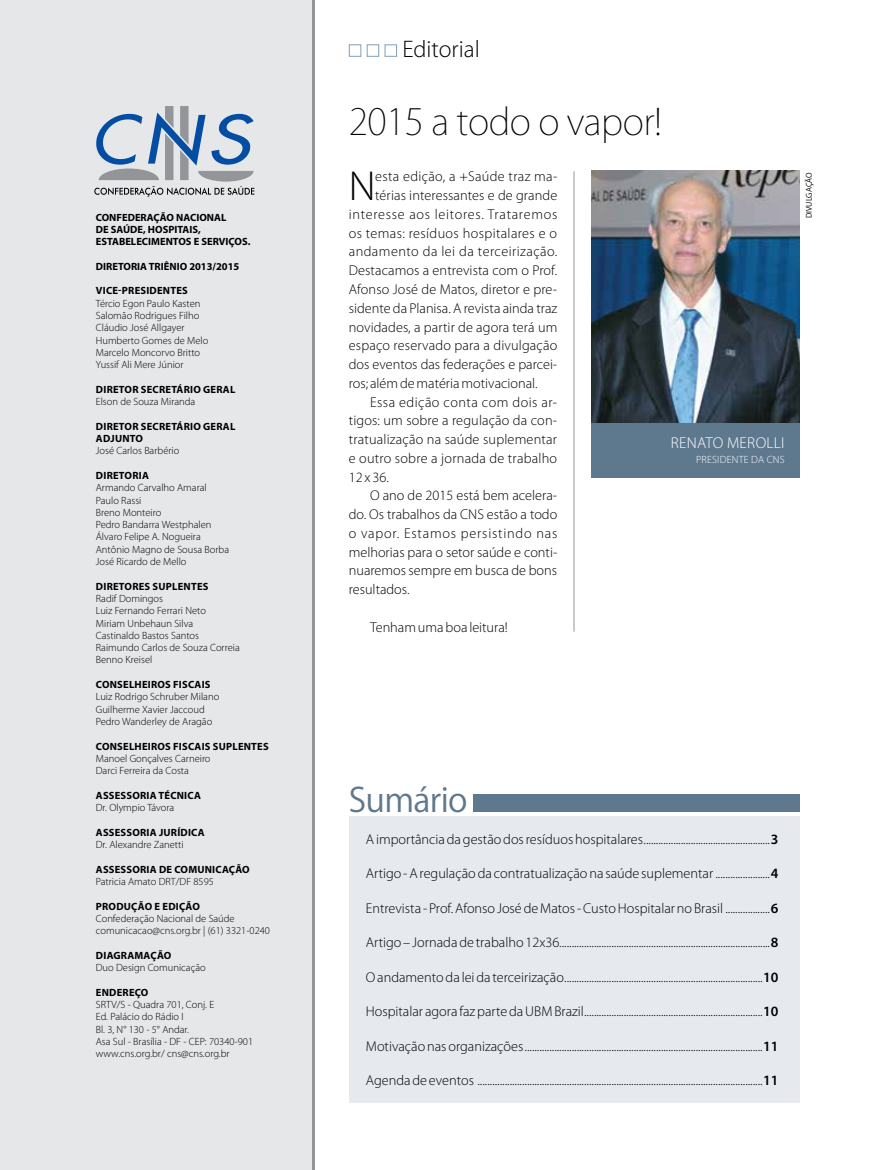
<style>
.page{position:relative;width:872px;height:1170px;background:#fff}
.page>*{position:absolute;margin:0;border:0;box-sizing:border-box;transform-origin:0 0}
.t1{font:300 42px "Myriad Pro";color:#000}
.t2{font:200 36px "Koz Go Pro";letter-spacing:-.015em;color:#000}
.t3{font:33px "Koz Go Pro";letter-spacing:-.02em;color:#5e788e}
.t4{font:300 24px "Myriad Pro";color:#000}
.t5{font:300 15.75px "Myriad Pro";letter-spacing:.02em;color:#fff}
.t6{font:300 14.25px "Myriad Pro";color:#000}
.t7{font:300 14.25px "Myriad Pro";letter-spacing:.025em;color:#000}
.t8{font:300 14.25px "Myriad Pro";letter-spacing:.03em;color:#000}
.t9{font:300 14.25px "Myriad Pro";letter-spacing:.05em;color:#000}
.t10{font:300 14.25px "Myriad Pro";letter-spacing:.055em;color:#000}
.t11{font:300 10.5px/12.3px "Myriad Pro";color:#000}
.t12{font:700 10.5px/12.3px "Myriad Pro";color:#000}
.t13{font:300 10.5px "Myriad Pro";color:#fff}
.t14{font:7.5px "Koz Go Pro";color:#000}
.s1{font-weight:600}
</style>
<div class="page">
<div style="left:305px;top:0;width:10px;height:1169px;background:#939598"></div>
<div style="left:0;top:0;width:312px;height:1169px;background:#e6e7e8"></div>
<hr style="left:574px;top:171px;width:1px;height:460px;background:#939598">
<img style="left:591px;top:171px;width:208px;height:252px">
<div style="left:591px;top:423px;width:208px;height:54px;background:#5e788e"></div>
<div style="left:349px;top:44px;width:12px;height:13px;border:1px solid #89a6be"></div>
<div style="left:367px;top:44px;width:12px;height:13px;border:1px solid #89a6be"></div>
<div style="left:384px;top:44px;width:13px;height:13px;border:1px solid #89a6be"></div>
<svg style="left:94px;top:106px;width:160px;height:91px"></svg>
<div style="left:349px;top:815px;width:450px;height:287px;background:#e6eaef"></div>
<div style="left:473px;top:794px;width:326px;height:18px;background:#5e788e"></div>
<p class="t12" style="left:96px;top:210px;width:156px">CONFEDERAÇÃO NACIONAL<br>DE SAÚDE, HOSPITAIS,<br>ESTABELECIMENTOS E SERVIÇOS.</p>
<p class="t12" style="left:96px;top:260px;width:145px">DIRETORIA TRIÊNIO 2013/2015</p>
<p class="t12" style="left:96px;top:284px;width:40px">VICE-PRESIDENTES</p>
<p class="t11" style="left:96px;top:297px;width:114px">Tércio Egon Paulo Kasten<br>Salomão Rodrigues Filho<br>Cláudio José Allgayer<br>Humberto Gomes de Melo<br>Marcelo Moncorvo Britto<br>Yussif Ali Mere Júnior</p>
<p class="t12" style="left:96px;top:383px;width:15px">DIRETOR</p>
<p class="t12" style="left:141px;top:383px;width:13px">SECRET</p>
<p class="t12" style="left:177px;top:383px;width:14px">ÁRIO</p>
<p class="t12" style="left:203px;top:383px;width:15px">GERAL</p>
<p class="t11" style="left:96px;top:395px;width:101px">Elson de Souza Miranda</p>
<p class="t12" style="left:96px;top:419px;width:15px">DIRETOR</p>
<p class="t12" style="left:141px;top:419px;width:13px">SECRET</p>
<p class="t12" style="left:177px;top:419px;width:14px">ÁRIO</p>
<p class="t12" style="left:203px;top:419px;width:15px">GERAL</p>
<p class="t12" style="left:96px;top:432px;width:35px">ADJUNTO</p>
<p class="t11" style="left:96px;top:444px;width:85px">José Carlos Barbério</p>
<p class="t12" style="left:96px;top:469px;width:15px">DIRETORIA</p>
<p class="t11" style="left:96px;top:481px;width:135px">Armando Carvalho Amaral<br>Paulo Rassi<br>Breno Monteiro<br>Pedro Bandarra Westphalen<br>Álvaro Felipe A. Nogueira<br>Antônio Magno de Sousa Borba<br>José Ricardo de Mello</p>
<p class="t12" style="left:96px;top:579px;width:15px">DIRETORES</p>
<p class="t12" style="left:153px;top:579px;width:21px">SUPLENTES</p>
<p class="t11" style="left:96px;top:592px;width:145px">Radif Domingos<br>Luiz Fernando Ferrari Neto<br>Miriam Unbehaun Silva<br>Castinaldo Bastos Santos<br>Raimundo Carlos de Souza Correia<br>Benno Kreisel</p>
<p class="t12" style="left:96px;top:678px;width:14px">CONSELHEIROS</p>
<p class="t12" style="left:173px;top:678px;width:12px">FISCAIS</p>
<p class="t11" style="left:96px;top:690px;width:125px">Luiz Rodrigo Schruber Milano<br>Guilherme Xavier Jaccoud<br>Pedro Wanderley de Aragão</p>
<p class="t12" style="left:96px;top:739px;width:14px">CONSELHEIROS</p>
<p class="t12" style="left:173px;top:739px;width:12px">FISCAIS</p>
<p class="t12" style="left:213px;top:739px;width:21px">SUPLENTES</p>
<p class="t11" style="left:96px;top:752px;width:116px">Manoel Gonçalves Carneiro<br>Darci Ferreira da Costa</p>
<p class="t12" style="left:96px;top:788px;width:14px">ASSESSORIA</p>
<p class="t12" style="left:159px;top:788px;width:19px">TÉCNICA</p>
<p class="t11" style="left:96px;top:801px;width:80px">Dr. Olympio Távora</p>
<p class="t12" style="left:96px;top:825px;width:14px">ASSESSORIA</p>
<p class="t12" style="left:159px;top:825px;width:29px">JURÍDICA</p>
<p class="t11" style="left:96px;top:838px;width:89px">Dr. Alexandre Zanetti</p>
<p class="t12" style="left:96px;top:862px;width:14px">ASSESSORIA</p>
<p class="t12" style="left:159px;top:862px;width:54px">DE COMUNICAÇÃO</p>
<p class="t11" style="left:96px;top:875px;width:120px">Patricia Amato DRT/DF 8595</p>
<p class="t12" style="left:96px;top:899px;width:15px">PROD</p>
<p class="t12" style="left:124px;top:899px;width:16px">UÇÃO</p>
<p class="t12" style="left:155px;top:899px;width:21px">E EDIÇÃO</p>
<p class="t11" style="left:96px;top:912px;width:176px">Confederação Nacional de Saúde comunicacao@cns.org.br | (61) 3321-0240</p>
<p class="t12" style="left:96px;top:948px;width:8px">DIAGRAMAÇÃO</p>
<p class="t11" style="left:96px;top:961px;width:111px">Duo Design Comunicação</p>
<p class="t12" style="left:96px;top:985px;width:14px">ENDEREÇO</p>
<p class="t11" style="left:96px;top:998px;width:159px">SRTV/S - Quadra 701, Conj. E<br>Ed. Palácio do Rádio I<br>Bl. 3, N° 130 - 5° Andar.<br>Asa Sul - Brasília - DF - CEP: 70340-901 www.cns.org.br/ cns@cns.org.br</p>
<h3 class="t4" style="left:402px;top:34px;width:79px">Editorial</h3>
<h2 class="t2" style="left:349px;top:98px;width:315px">2015 a todo o vapor!</h2>
<h1 class="t1" style="left:349px;top:161px;width:28px">N</h1>
<p class="t7" style="left:375px;top:168px;width:183px">esta edição, a +Saúde traz ma-</p>
<p class="t6" style="left:375px;top:187px;width:183px">térias interessantes e de grande</p>
<p class="t9" style="left:349px;top:205px;width:210px">interesse aos leitores. Trataremos</p>
<p class="t7" style="left:349px;top:224px;width:210px">os temas: resíduos hospitalares e o</p>
<p class="t8" style="left:349px;top:243px;width:210px">andamento da lei da terceirização.</p>
<p class="t6" style="left:349px;top:262px;width:210px">Destacamos a entrevista com o Prof.</p>
<p class="t6" style="left:349px;top:280px;width:210px">Afonso José de Matos, diretor e pre-</p>
<p class="t6" style="left:349px;top:299px;width:210px">sidente da Planisa. A revista ainda traz</p>
<p class="t6" style="left:349px;top:318px;width:210px">novidades, a partir de agora terá um</p>
<p class="t6" style="left:349px;top:337px;width:210px">espaço reservado para a divulgação</p>
<p class="t6" style="left:349px;top:356px;width:210px">dos eventos das federações e parcei-</p>
<p class="t6" style="left:349px;top:374px;width:190px">ros; além de matéria motivacional.</p>
<p class="t8" style="left:370px;top:393px;width:189px">Essa edição conta com dois ar-</p>
<p class="t6" style="left:349px;top:412px;width:210px">tigos: um sobre a regulação da con-</p>
<p class="t6" style="left:349px;top:431px;width:210px">tratualização na saúde suplementar</p>
<p class="t6" style="left:349px;top:449px;width:210px">e outro sobre a jornada de trabalho</p>
<p class="t6" style="left:349px;top:468px;width:42px">12 x 36.</p>
<p class="t6" style="left:370px;top:487px;width:189px">O ano de 2015 está bem acelera-</p>
<p class="t6" style="left:349px;top:506px;width:210px">do. Os trabalhos da CNS estão a todo</p>
<p class="t10" style="left:349px;top:524px;width:210px">o vapor. Estamos persistindo nas</p>
<p class="t6" style="left:349px;top:543px;width:210px">melhorias para o setor saúde e conti-</p>
<p class="t6" style="left:349px;top:562px;width:210px">nuaremos sempre em busca de bons</p>
<p class="t6" style="left:349px;top:581px;width:62px">resultados.</p>
<p class="t6" style="left:370px;top:618px;width:139px">Tenham uma boa leitura!</p>
<p class="t5" style="left:671px;top:433px;width:18px">Renato</p>
<p class="t5" style="left:727px;top:433px;width:56px">Merolli</p>
<p class="t13" style="left:696px;top:453px;width:12px">Presidente</p>
<p class="t13" style="left:751px;top:453px;width:35px">da CNS</p>
<p class="t14" style="left:804px;top:218px;width:47px;rotate:-90deg">divulgação</p>
<h3 class="t3" style="left:349px;top:778px;width:120px">Sumário</h3>
<p class="t6" style="left:366px;top:830px;width:414px">A importância da gestão dos resíduos hospitalares...................................................<span class="s1">3</span></p>
<p class="t6" style="left:366px;top:864px;width:414px">Artigo - A regulação da contratualização na saúde suplementar ......................<span class="s1">4</span></p>
<p class="t6" style="left:366px;top:899px;width:414px">Entrevista - Prof. Afonso José de Matos - Custo Hospitalar no Brasil ..................<span class="s1">6</span></p>
<p class="t6" style="left:366px;top:933px;width:414px">Artigo – Jornada de trabalho 12x36.....................................................................................<span class="s1">8</span></p>
<p class="t6" style="left:366px;top:968px;width:414px">O andamento da lei da terceirização................................................................................<span class="s1">10</span></p>
<p class="t6" style="left:366px;top:1002px;width:414px">Hospitalar agora faz parte da UBM Brazil........................................................................<span class="s1">10</span></p>
<p class="t6" style="left:366px;top:1037px;width:414px">Motivação nas organizações................................................................................................<span class="s1">11</span></p>
<p class="t6" style="left:366px;top:1071px;width:414px">Agenda de eventos ...................................................................................................................<span class="s1">11</span></p>
</div>
